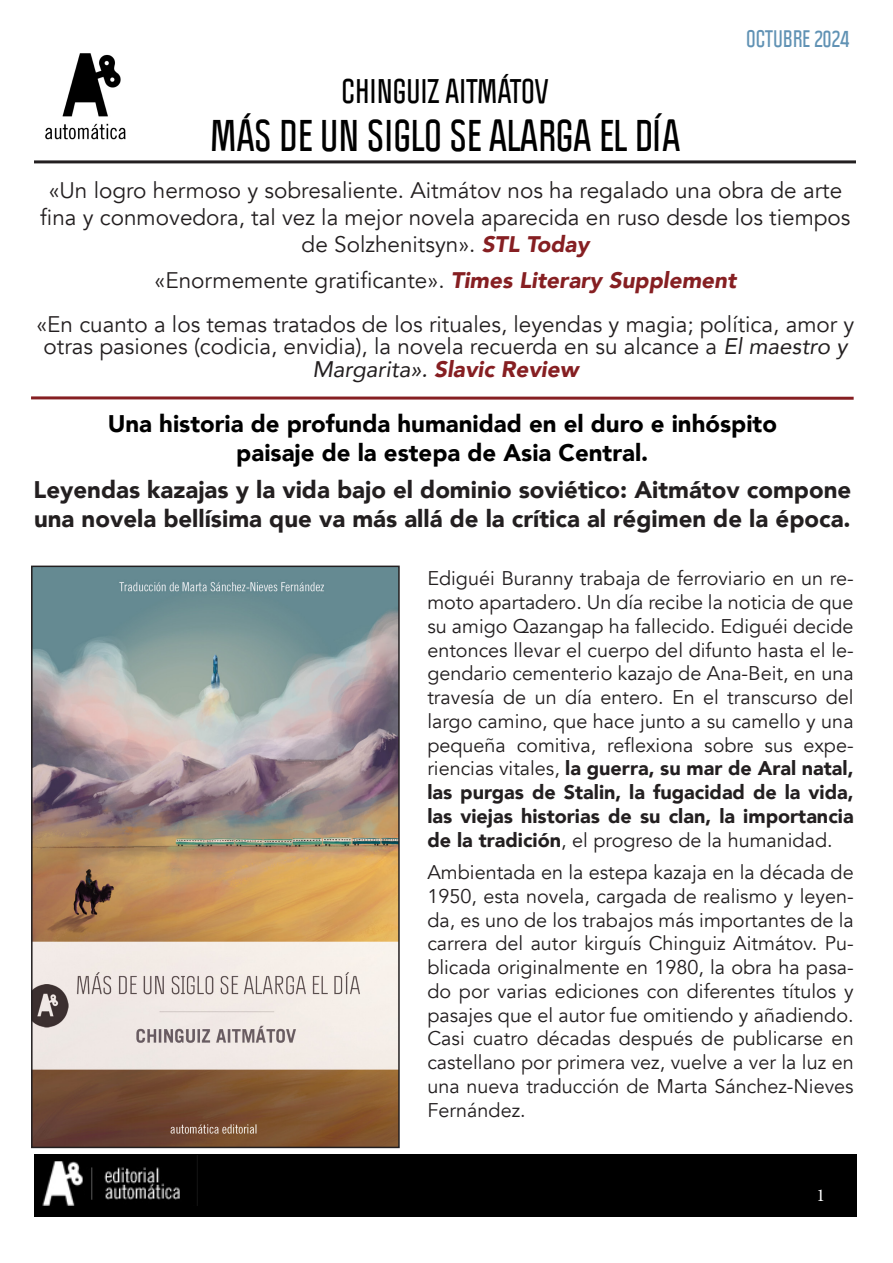
<style>
.page{position:relative;width:893px;height:1263px;background:#fff}
.page>*{position:absolute;margin:0;border:0;box-sizing:border-box;transform-origin:0 0}
.t1{font:700 39px "Politica";color:#000}
.t2{font:700 30px "Politica";color:#000}
.t3{font:900 24px/28.8px "Avenir";color:#231f20}
.t4{font:900 24px "Avenir";color:#000}
.t5{font:22.5px/27px "Avenir";color:#231f20;text-align:center}
.t6{font:700 21px "Politica";color:#6092b4}
.t7{font:19.8px/23.7px "Avenir";color:#231f20;text-align:justify}
.t8{font:18px "Minion Pro";color:#fff}
.s1{font-weight:900;font-style:italic;color:#861f22}
.s2{font-style:italic}
.s3{font-weight:900}
</style>
<div class="page">
<div style="left:34px;top:1154px;width:823px;height:62px;background:#000"></div>
<img style="left:42px;top:1161px;width:138px;height:44px">
<hr style="left:34px;top:160px;width:822px;height:3px;background:#231f20">
<img style="left:45px;top:53px;width:81px;height:87px">
<svg style="left:31px;top:396px;width:823px;height:4px"></svg>
<img style="left:34px;top:569px;width:363px;height:576px">
<div style="left:31px;top:566px;width:369px;height:582px;border:2px solid #231f20"></div>
<p class="t2" style="left:341px;top:71px;width:209px">CHINGUIZ AITMÁTOV</p>
<p class="t1" style="left:210px;top:110px;width:472px">MÁS DE UN SIGLO SE ALARGA EL DÍA</p>
<p class="t6" style="left:746px;top:25px;width:105px">OCTUBRE 2024</p>
<p class="t5" style="left:40px;top:177px;width:812px">«Un logro hermoso y sobresaliente. Aitmátov nos ha regalado una obra de arte fina y conmovedora, tal vez la mejor novela aparecida en ruso desde los tiempos de Solzhenitsyn». <span class="s1">STL Today</span></p>
<p class="t5" style="left:155px;top:267px;width:583px">«Enormemente gratificante». <span class="s1">Times Literary Supplement</span></p>
<p class="t5" style="left:36px;top:313px;width:819px;line-height:22.5px">«En cuanto a los temas tratados de los rituales, leyendas y magia; política, amor y otras pasiones (codicia, envidia), la novela recuerda en su alcance a <span class="s2">El maestro y<br>Margarita».</span> <span class="s1">Slavic Review</span></p>
<p class="t4" style="left:108px;top:403px;width:671px">Una historia de profunda humanidad en el duro e inhóspito</p>
<p class="t4" style="left:236px;top:432px;width:414px">paisaje de la estepa de Asia Central.</p>
<p class="t3" style="left:33px;top:475px;width:819px">Leyendas kazajas y la vida bajo el dominio soviético: Aitmátov compone una novela bellísima que va más allá de la crítica al régimen de la época.</p>
<p class="t7" style="left:427px;top:567px;width:428px">Ediguéi Buranny trabaja de ferroviario en un re&shy;moto apartadero. Un día recibe la noticia de que su amigo Qazangap ha fallecido. Ediguéi decide entonces llevar el cuerpo del difunto hasta el le&shy;gendario cementerio kazajo de Ana-Beit, en una travesía de un día entero. En el transcurso del largo camino, que hace junto a su camello y una pequeña comitiva, reflexiona sobre sus expe&shy;riencias vitales, <span class="s3">la guerra, su mar de Aral natal, las purgas de Stalin, la fugacidad de la vida, las viejas historias de su clan, la importancia de la tradición</span>, el progreso de la humanidad.</p>
<p class="t7" style="left:427px;top:861px;width:428px">Ambientada en la estepa kazaja en la década de 1950, esta novela, cargada de realismo y leyen&shy;da, es uno de los trabajos más importantes de la carrera del autor kirguís Chinguiz Aitmátov. Pu&shy;blicada originalmente en 1980, la obra ha pasa&shy;do por varias ediciones con diferentes títulos y pasajes que el autor fue omitiendo y añadiendo.<br>Casi cuatro décadas después de publicarse en castellano por primera vez, vuelve a ver la luz en una nueva traducción de Marta Sánchez-Nieves Fernández.</p>
<p class="t8" style="left:816px;top:1183px;width:10px">1</p>
</div>
